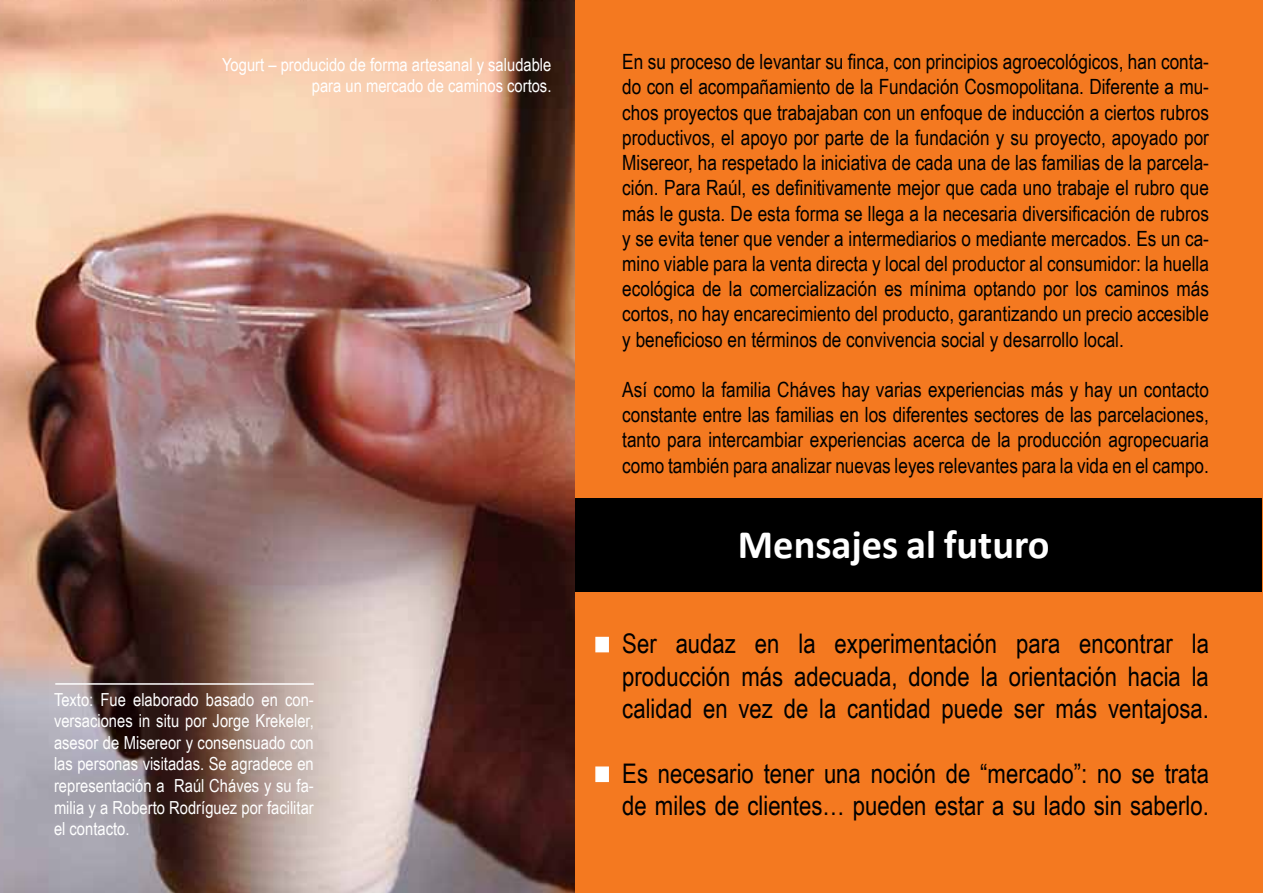
<style>
.page{position:relative;width:1263px;height:893px;background:#fff}
.page>*{position:absolute;margin:0;border:0;box-sizing:border-box;transform-origin:0 0}
.t1{font:700 40.5px "Calibri";color:#fff}
.t2{font:27px/32.4px "Arial Narrow";color:#000;text-align:justify}
.t3{font:21px/25.2px "Arial Narrow";color:#000;text-align:justify}
.t4{font:18px/21.6px "Arial Narrow";color:#fff;text-align:justify}
</style>
<div class="page">
<div style="left:575px;top:0;width:688px;height:893px;background:#f47920"></div>
<div style="left:575px;top:498px;width:686px;height:93px;background:#000"></div>
<div style="left:595px;top:637px;width:14px;height:15px;background:#fff;border:2px solid #fff"></div>
<img style="left:0;top:0;width:575px;height:893px">
<div style="left:595px;top:766px;width:14px;height:16px;background:#fff;border:2px solid #fff"></div>
<hr style="left:55px;top:683px;width:259px;height:2px;background:#fff">
<svg style="left:1262px;top:0;width:1px;height:90px"></svg>
<p class="t4" style="left:222px;top:53px;width:331px;text-align:right">Yogurt – producido de forma artesanal y saludable para un mercado de caminos cortos.</p>
<p class="t4" style="left:54px;top:688px;width:261px">Texto: Fue elaborado basado en con&shy;versaciones in situ por Jorge Krekeler, asesor de Misereor y consensuado con las personas visitadas. Se agradece en representación a Raúl Cháves y su fa&shy;milia y a Roberto Rodríguez por facilitar el contacto.</p>
<p class="t3" style="left:622px;top:49px;width:588px">En su proceso de levantar su finca, con principios agroecológicos, han conta&shy;do con el acompañamiento de la Fundación Cosmopolitana. Diferente a mu&shy;chos proyectos que trabajaban con un enfoque de inducción a ciertos rubros productivos, el apoyo por parte de la fundación y su proyecto, apoyado por Misereor, ha respetado la iniciativa de cada una de las familias de la parcela&shy;ción. Para Raúl, es definitivamente mejor que cada uno trabaje el rubro que más le gusta. De esta forma se llega a la necesaria diversificación de rubros y se evita tener que vender a intermediarios o mediante mercados. Es un ca&shy;mino viable para la venta directa y local del productor al consumidor: la huella ecológica de la comercialización es mínima optando por los caminos más cortos, no hay encarecimiento del producto, garantizando un precio accesible y beneficioso en términos de convivencia social y desarrollo local.</p>
<p class="t3" style="left:622px;top:376px;width:588px">Así como la familia Cháves hay varias experiencias más y hay un contacto constante entre las familias en los diferentes sectores de las parcelaciones, tanto para intercambiar experiencias acerca de la producción agropecuaria como también para analizar nuevas leyes relevantes para la vida en el campo.</p>
<h1 class="t1" style="left:738px;top:516px;width:313px">Mensajes al futuro</h1>
<p class="t2" style="left:622px;top:627px;width:588px">Ser audaz en la experimentación para encontrar la producción más adecuada, donde la orientación hacia la calidad en vez de la cantidad puede ser más ventajosa.</p>
<p class="t2" style="left:622px;top:756px;width:588px">Es necesario tener una noción de “mercado”: no se trata de miles de clientes… pueden estar a su lado sin saberlo.</p>
</div>
